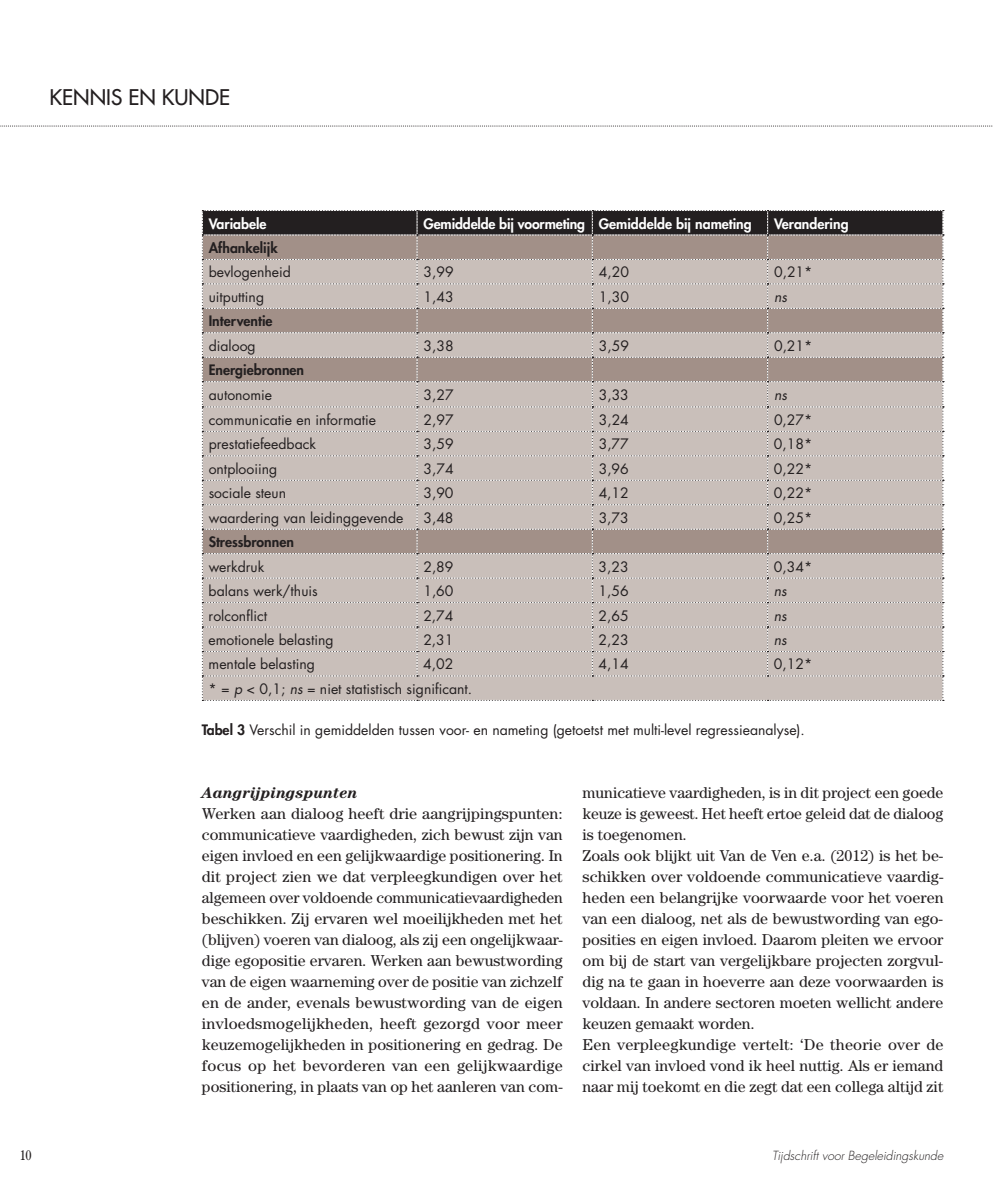
<style>
.page{position:relative;width:993px;height:1191px;background:#fff}
.page>*{position:absolute;margin:0;border:0;box-sizing:border-box;transform-origin:0 0}
.t1{font:500 21px "Futura Std";color:#231f20}
.t2{font:15.75px/21px "Century Std";color:#231f20}
.t3{font:14px/24.5px "Futura Std";color:#231f20}
.t4{font:800 14px "Futura Std";color:#fff}
.t5{font:800 14px/24.5px "Futura Std";color:#231f20}
.t6{font:italic 14px "Futura Std";color:#231f20}
.t7{font:condensed 14px "Century Std";color:#231f20}
.t8{font:italic 300 12.25px "Futura Std";color:#231f20}
.s1{font-weight:800}
.s2{font-weight:400}
.s3{font-style:italic}
.s4{font-weight:700;font-style:italic}
</style>
<div class="page">
<svg style="left:0;top:126px;width:992px;height:1px"></svg>
<svg style="left:202px;top:210px;width:741px;height:491px;background:#b9afaa"></svg>
<p class="t1" style="left:50px;top:85px;width:182px">KENNIS EN KUNDE</p>
<p class="t4" style="left:209px;top:218px;width:59px">Variabele</p>
<p class="t4" style="left:423px;top:218px;width:329px">Gemiddelde bij voormeting Gemiddelde bij nameting</p>
<p class="t4" style="left:773px;top:218px;width:76px">Verandering</p>
<p class="t3" style="left:209px;top:237px;width:84px"><span class="s1">Afhankelijk </span>bevlogenheid</p>
<p class="t3" style="left:423px;top:261px;width:32px">3,99</p>
<p class="t3" style="left:598px;top:261px;width:32px">4,20</p>
<p class="t3" style="left:773px;top:261px;width:40px">0,21*</p>
<p class="t3" style="left:209px;top:286px;width:57px">uitputting</p>
<p class="t3" style="left:423px;top:286px;width:32px">1,43</p>
<p class="t3" style="left:598px;top:286px;width:32px">1,30</p>
<p class="t6" style="left:773px;top:290px;width:14px">ns</p>
<p class="t5" style="left:209px;top:310px;width:65px">Interventie <span class="s2">dialoog</span></p>
<p class="t3" style="left:423px;top:335px;width:32px">3,38</p>
<p class="t3" style="left:598px;top:335px;width:32px">3,59</p>
<p class="t3" style="left:773px;top:335px;width:40px">0,21*</p>
<p class="t5" style="left:209px;top:359px;width:97px">Energiebronnen <span class="s2">autonomie</span></p>
<p class="t3" style="left:423px;top:384px;width:32px">3,27</p>
<p class="t3" style="left:598px;top:384px;width:32px">3,33</p>
<p class="t6" style="left:773px;top:388px;width:14px">ns</p>
<p class="t3" style="left:209px;top:409px;width:169px">communicatie en informatie</p>
<p class="t3" style="left:423px;top:409px;width:32px">2,97</p>
<p class="t3" style="left:598px;top:409px;width:32px">3,24</p>
<p class="t3" style="left:773px;top:409px;width:40px">0,27*</p>
<p class="t3" style="left:209px;top:433px;width:109px">prestatiefeedback</p>
<p class="t3" style="left:423px;top:433px;width:32px">3,59</p>
<p class="t3" style="left:598px;top:433px;width:32px">3,77</p>
<p class="t3" style="left:773px;top:433px;width:40px">0,18*</p>
<p class="t3" style="left:209px;top:458px;width:70px">ontplooiing</p>
<p class="t3" style="left:423px;top:458px;width:32px">3,74</p>
<p class="t3" style="left:598px;top:458px;width:32px">3,96</p>
<p class="t3" style="left:773px;top:458px;width:40px">0,22*</p>
<p class="t3" style="left:209px;top:482px;width:79px">sociale steun</p>
<p class="t3" style="left:423px;top:482px;width:32px">3,90</p>
<p class="t3" style="left:598px;top:482px;width:32px">4,12</p>
<p class="t3" style="left:773px;top:482px;width:40px">0,22*</p>
<p class="t3" style="left:209px;top:507px;width:196px">waardering van leidinggevende</p>
<p class="t3" style="left:423px;top:507px;width:32px">3,48</p>
<p class="t3" style="left:598px;top:507px;width:32px">3,73</p>
<p class="t3" style="left:773px;top:507px;width:40px">0,25*</p>
<p class="t5" style="left:208px;top:531px;width:87px">Stressbronnen <span class="s2">werkdruk</span></p>
<p class="t3" style="left:423px;top:555px;width:32px">2,89</p>
<p class="t3" style="left:598px;top:555px;width:32px">3,23</p>
<p class="t3" style="left:773px;top:555px;width:40px">0,34*</p>
<p class="t3" style="left:208px;top:580px;width:111px">balans werk/thuis</p>
<p class="t3" style="left:423px;top:580px;width:32px">1,60</p>
<p class="t3" style="left:598px;top:580px;width:32px">1,56</p>
<p class="t6" style="left:773px;top:584px;width:14px">ns</p>
<p class="t3" style="left:208px;top:604px;width:60px">rolconflict</p>
<p class="t3" style="left:423px;top:604px;width:32px">2,74</p>
<p class="t3" style="left:598px;top:604px;width:32px">2,65</p>
<p class="t6" style="left:773px;top:609px;width:14px">ns</p>
<p class="t3" style="left:208px;top:629px;width:126px">emotionele belasting</p>
<p class="t3" style="left:423px;top:629px;width:32px">2,31</p>
<p class="t3" style="left:598px;top:629px;width:32px">2,23</p>
<p class="t6" style="left:773px;top:633px;width:14px">ns</p>
<p class="t3" style="left:208px;top:653px;width:108px">mentale belasting</p>
<p class="t3" style="left:423px;top:653px;width:32px">4,02</p>
<p class="t3" style="left:598px;top:653px;width:32px">4,14</p>
<p class="t3" style="left:773px;top:653px;width:40px">0,12*</p>
<p class="t3" style="left:208px;top:678px;width:265px">* = <span class="s3">p</span> &lt; 0,1; <span class="s3">ns</span> = niet statistisch significant.</p>
<p class="t3" style="left:202px;top:719px;width:604px"><span class="s1">Tabel 3</span> Verschil in gemiddelden tussen voor- en nameting (getoetst met multi-level regressieanalyse).</p>
<p class="t2" style="left:202px;top:784px;width:362px"><span class="s4">Aangrijpingspunten<br></span>Werken aan dialoog heeft drie aangrijpingspunten: communicatieve vaardigheden, zich bewust zijn van eigen invloed en een gelijkwaardige positionering. In dit project zien we dat verpleegkundigen over het algemeen over voldoende communicatievaardigheden beschikken. Zij ervaren wel moeilijkheden met het (blijven) voeren van dialoog, als zij een ongelijkwaar&shy;dige egopositie ervaren. Werken aan bewustwording van de eigen waarneming over de positie van zichzelf en de ander, evenals bewustwording van de eigen invloedsmogelijkheden, heeft gezorgd voor meer keuzemogelijkheden in positionering en gedrag. De focus op het bevorderen van een gelijkwaardige positionering, in plaats van op het aanleren van com-</p>
<p class="t2" style="left:582px;top:784px;width:362px">municatieve vaardigheden, is in dit project een goede keuze is geweest. Het heeft ertoe geleid dat de dialoog is toegenomen.<br>Zoals ook blijkt uit Van de Ven e.a. (2012) is het be&shy;schikken over voldoende communicatieve vaardig&shy;heden een belangrijke voorwaarde voor het voeren van een dialoog, net als de bewustwording van ego&shy;posities en eigen invloed. Daarom pleiten we ervoor om bij de start van vergelijkbare projecten zorgvul&shy;dig na te gaan in hoeverre aan deze voorwaarden is voldaan. In andere sectoren moeten wellicht andere keuzen gemaakt worden.<br>Een verpleegkundige vertelt: ‘De theorie over de cirkel van invloed vond ik heel nuttig. Als er iemand naar mij toekomt en die zegt dat een collega altijd zit</p>
<p class="t7" style="left:20px;top:1147px;width:13px">10</p>
<p class="t8" style="left:771px;top:1150px;width:173px">Tijdschrift voor Begeleidingskunde</p>
</div>
